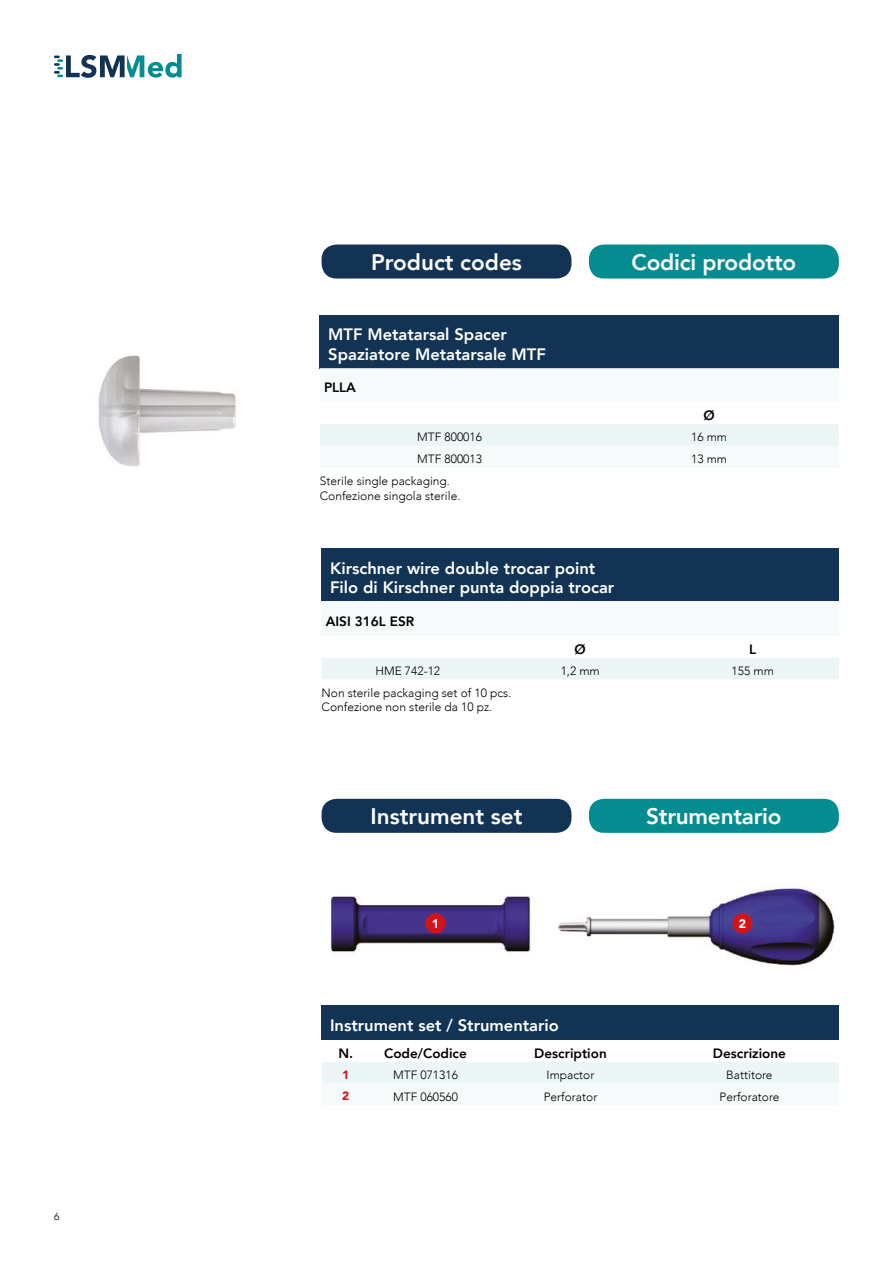
<style>
.page{position:relative;width:893px;height:1263px;background:#fff}
.page>*{position:absolute;margin:0;border:0;box-sizing:border-box;transform-origin:0 0}
.t1{font:800 22.5px "Avenir";letter-spacing:-.01em;color:#fff}
.t2{font:800 16.5px/19.8px "Avenir";color:#fff}
.t3{font:800 13.5px "Avenir";color:#000}
.t4{font:900 12.3px "Avenir";color:#fff}
.t5{font:300 12px/14.4px "Avenir";color:#000}
.t6{font:900 12px "Avenir";color:#d51317}
.t7{font:300 10.5px "Avenir";color:#000}
</style>
<div class="page">
<svg style="left:54px;top:54px;width:128px;height:24px"></svg>
<img style="left:98px;top:355px;width:138px;height:112px">
<div style="left:320px;top:315px;width:519px;height:53px;background:#123354"></div>
<svg style="left:320px;top:368px;width:519px;height:1px"></svg>
<div style="left:320px;top:424px;width:519px;height:22px;background:#edf6f6"></div>
<div style="left:322px;top:548px;width:517px;height:54px;background:#123354"></div>
<div style="left:322px;top:602px;width:517px;height:34px;background:#f6fafb"></div>
<div style="left:322px;top:658px;width:517px;height:21px;background:#edf6f6"></div>
<div style="left:322px;top:1006px;width:517px;height:34px;background:#123354"></div>
<div style="left:322px;top:1062px;width:517px;height:21px;background:#edf6f6"></div>
<img style="left:557px;top:888px;width:278px;height:78px">
<img style="left:331px;top:896px;width:200px;height:56px">
<div style="left:426px;top:913px;width:19px;height:20px;background:#d51317;border-radius:50%"></div>
<div style="left:732px;top:913px;width:20px;height:20px;background:#d51317;border-radius:50%"></div>
<div style="left:589px;top:244px;width:250px;height:35px;background:#058c91;border-radius:15px"></div>
<div style="left:589px;top:799px;width:250px;height:34px;background:#058c91;border-radius:15px"></div>
<div style="left:322px;top:244px;width:249px;height:35px;background:#123354;border-radius:15px"></div>
<div style="left:322px;top:799px;width:249px;height:34px;background:#123354;border-radius:15px"></div>
<p class="t7" style="left:54px;top:1210px;width:7px">6</p>
<h1 class="t1" style="left:371px;top:245px;width:152px">Product codes</h1>
<h2 class="t2" style="left:328px;top:324px;width:219px">MTF Metatarsal Spacer<br>Spaziatore Metatarsale MTF</h2>
<p class="t3" style="left:324px;top:377px;width:34px">PLLA</p>
<h1 class="t1" style="left:631px;top:245px;width:166px">Codici prodotto</h1>
<p class="t3" style="left:703px;top:405px;width:13px">Ø</p>
<p class="t5" style="left:417px;top:430px;width:66px">MTF 800016</p>
<p class="t5" style="left:691px;top:430px;width:38px">16 mm</p>
<p class="t5" style="left:417px;top:452px;width:66px">MTF 800013</p>
<p class="t5" style="left:691px;top:452px;width:38px">13 mm</p>
<p class="t5" style="left:320px;top:474px;width:142px">Sterile single packaging.<br>Confezione singola sterile.</p>
<h2 class="t2" style="left:330px;top:558px;width:286px">Kirschner wire double trocar point<br>Filo di Kirschner punta doppia trocar</h2>
<p class="t3" style="left:326px;top:610px;width:90px">AISI 316L ESR</p>
<p class="t3" style="left:575px;top:638px;width:13px">Ø</p>
<p class="t3" style="left:749px;top:638px;width:9px">L</p>
<p class="t5" style="left:375px;top:664px;width:66px">HME 742-12</p>
<p class="t5" style="left:561px;top:664px;width:41px">1,2 mm</p>
<p class="t5" style="left:732px;top:664px;width:44px">155 mm</p>
<p class="t5" style="left:322px;top:685px;width:191px">Non sterile packaging set of 10 pcs.<br>Confezione non sterile da 10 pz.</p>
<h1 class="t1" style="left:370px;top:799px;width:154px">Instrument set</h1>
<h1 class="t1" style="left:646px;top:799px;width:137px">Strumentario</h1>
<p class="t4" style="left:432px;top:913px;width:9px">1</p>
<p class="t4" style="left:739px;top:913px;width:9px">2</p>
<h2 class="t2" style="left:330px;top:1015px;width:230px">Instrument set / Strumentario</h2>
<p class="t3" style="left:338px;top:1042px;width:130px">N. Code/Codice</p>
<p class="t3" style="left:534px;top:1042px;width:74px">Description</p>
<p class="t3" style="left:713px;top:1042px;width:75px">Descrizione</p>
<p class="t6" style="left:342px;top:1064px;width:9px">1</p>
<p class="t5" style="left:393px;top:1068px;width:66px">MTF 071316</p>
<p class="t5" style="left:547px;top:1068px;width:49px">Impactor</p>
<p class="t5" style="left:726px;top:1068px;width:48px">Battitore</p>
<p class="t6" style="left:342px;top:1086px;width:9px">2</p>
<p class="t5" style="left:393px;top:1089px;width:66px">MTF 060560</p>
<p class="t5" style="left:544px;top:1089px;width:55px">Perforator</p>
<p class="t5" style="left:719px;top:1089px;width:62px">Perforatore</p>
</div>
